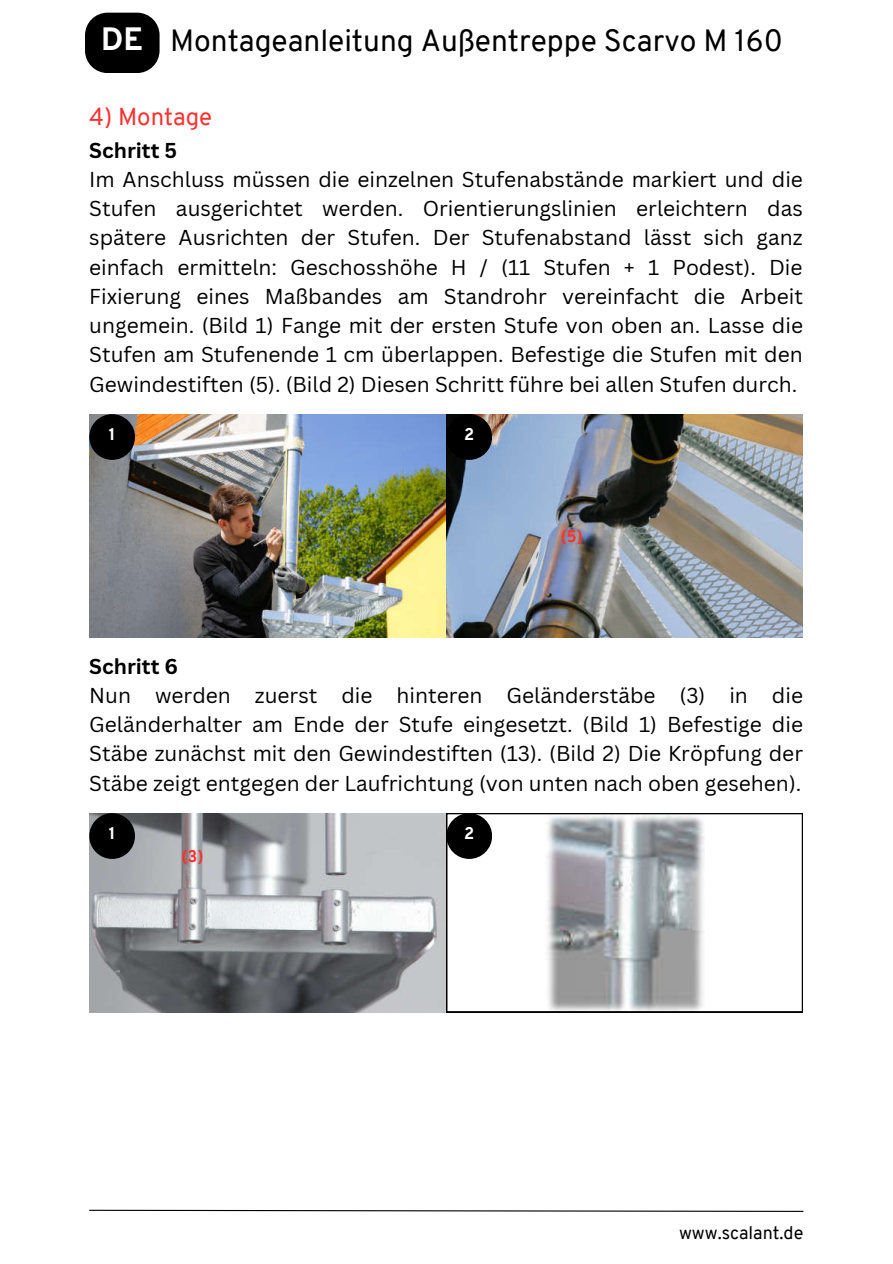
<style>
.page{position:relative;width:893px;height:1264px;background:#fff}
.page>*{position:absolute;margin:0;border:0;box-sizing:border-box;transform-origin:0 0}
.t1{font:30px "Overpass";color:#000}
.t2{font:24px "Overpass";color:#ff3131}
.t3{font:21px/29.2px "Canva Sans";color:#000;text-align:justify}
.t4{font:700 21px "Canva Sans";color:#000}
.t5{font:18px "Overpass";color:#000}
.t6{font:800 16.5px "Overpass";color:#ff3131}
.t7{font:800 16.5px "Overpass";color:#fff}
.s1{font-weight:800;font-size:31.5px;color:#fff}
</style>
<div class="page">
<svg style="left:89px;top:1209px;width:715px;height:3px"></svg>
<img style="left:89px;top:414px;width:713px;height:224px">
<img style="left:89px;top:813px;width:357px;height:199px">
<svg style="left:446px;top:813px;width:356px;height:199px"></svg>
<div style="left:89px;top:414px;width:46px;height:46px;background:#000;border-radius:50%"></div>
<div style="left:446px;top:414px;width:46px;height:46px;background:#000;border-radius:50%"></div>
<div style="left:89px;top:813px;width:46px;height:46px;background:#000;border-radius:50%"></div>
<div style="left:446px;top:813px;width:46px;height:46px;background:#000;border-radius:50%"></div>
<div style="left:85px;top:13px;width:74px;height:60px;background:#000;border-radius:22px"></div>
<h1 class="t1" style="left:101px;top:20px;width:683px"><span class="s1">DE</span> Montageanleitung Außentreppe Scarvo M 160</h1>
<p class="t2" style="left:89px;top:100px;width:124px">4) Montage</p>
<p class="t4" style="left:89px;top:137px;width:89px">Schritt 5</p>
<p class="t3" style="left:89px;top:165px;width:715px">Im Anschluss müssen die einzelnen Stufenabstände markiert und die Stufen ausgerichtet werden. Orientierungslinien erleichtern das spätere Ausrichten der Stufen. Der Stufenabstand lässt sich ganz einfach ermitteln: Geschosshöhe H / (11 Stufen + 1 Podest). Die Fixierung eines Maßbandes am Standrohr vereinfacht die Arbeit ungemein. (Bild 1) Fange mit der ersten Stufe von oben an. Lasse die Stufen am Stufenende 1 cm überlappen. Befestige die Stufen mit den Gewindestiften (5). (Bild 2) Diesen Schritt führe bei allen Stufen durch.</p>
<p class="t7" style="left:109px;top:422px;width:8px">1</p>
<p class="t7" style="left:464px;top:422px;width:12px">2</p>
<p class="t6" style="left:560px;top:524px;width:24px">(5)</p>
<p class="t4" style="left:89px;top:653px;width:90px">Schritt 6</p>
<p class="t3" style="left:89px;top:680px;width:715px">Nun werden zuerst die hinteren Geländerstäbe (3) in die Geländerhalter am Ende der Stufe eingesetzt. (Bild 1) Befestige die Stäbe zunächst mit den Gewindestiften (13). (Bild 2) Die Kröpfung der Stäbe zeigt entgegen der Laufrichtung (von unten nach oben gesehen).</p>
<p class="t7" style="left:109px;top:821px;width:8px">1</p>
<p class="t7" style="left:464px;top:821px;width:12px">2</p>
<p class="t6" style="left:181px;top:844px;width:24px">(3)</p>
<p class="t5" style="left:679px;top:1220px;width:126px">www.scalant.de</p>
</div>
